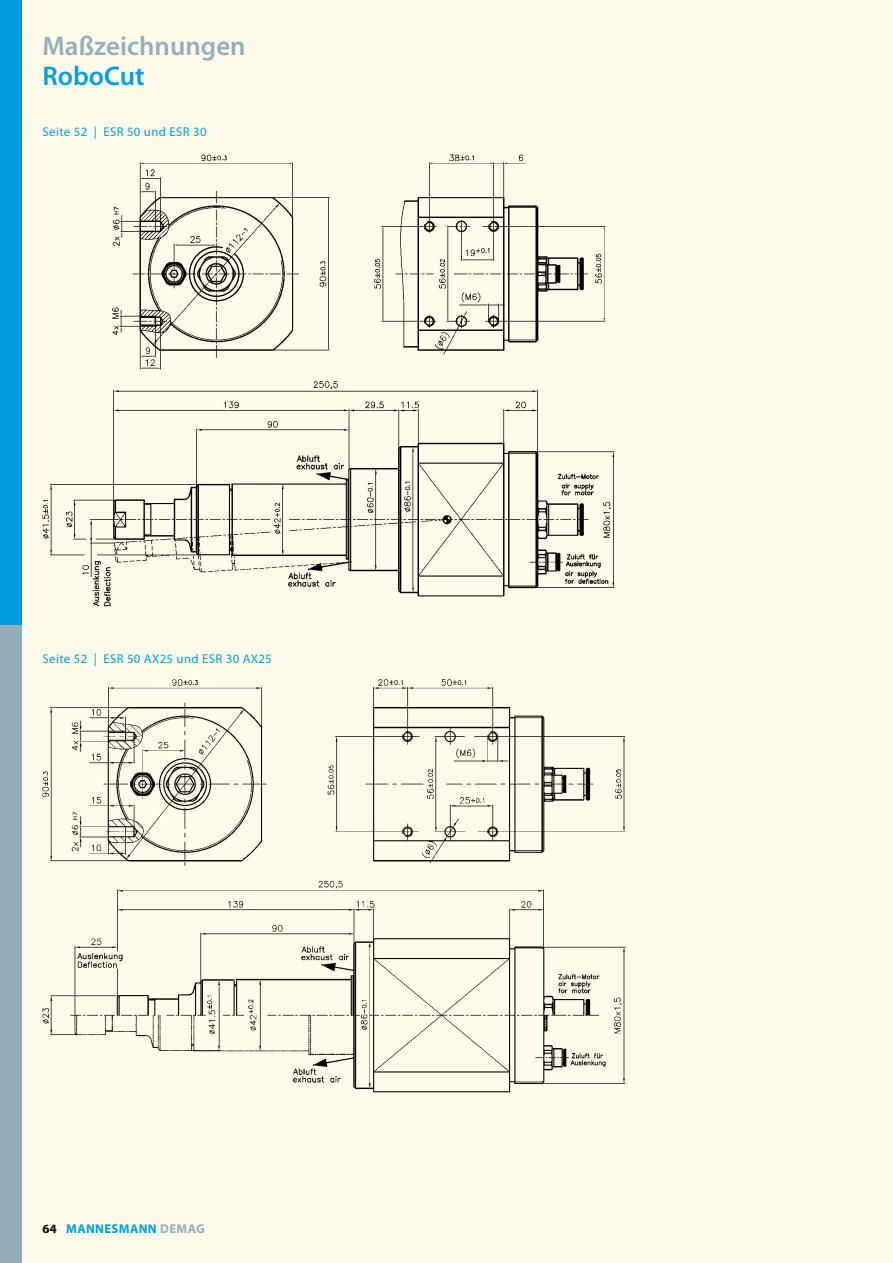
<style>
.page{position:relative;width:893px;height:1263px;background:#fffbec}
.page>*{position:absolute;margin:0;border:0;box-sizing:border-box;transform-origin:0 0}
.t1{font:600 27px "Myriad Pro";color:#94adb9}
.t2{font:600 27px "Myriad Pro";color:#009ee0}
.t3{font:12.75px "Myriad Pro";letter-spacing:.03em;color:#009ee0}
.t4{font:700 12.75px "Myriad Pro";letter-spacing:.03em;color:#009ee0}
.s1{color:#000}
.s2{color:#94adb9}
</style>
<div class="page">
<div style="left:0;top:0;width:21px;height:625px;background:#009ee0"></div>
<div style="left:0;top:625px;width:21px;height:638px;background:#94adb9"></div>
<img style="left:21px;top:658px;width:605px;height:448px">
<img style="left:42px;top:154px;width:573px;height:453px">
<svg style="left:188px;top:246px;width:57px;height:56px"></svg>
<div style="left:193px;top:251px;width:47px;height:46px;border:1px solid #000;border-radius:50%"></div>
<h1 class="t1" style="left:43px;top:29px;width:205px">Maßzeichnungen</h1>
<h1 class="t2" style="left:43px;top:59px;width:103px">RoboCut</h1>
<p class="t3" style="left:43px;top:124px;width:166px">Seite 52 | ESR 50 und ESR 30</p>
<p class="t3" style="left:43px;top:651px;width:231px">Seite 52 | ESR 50 AX25 und ESR 30 AX25</p>
<p class="t4" style="left:43px;top:1220px;width:164px"><span class="s1">64</span> MANNESMANN <span class="s2">DEMAG</span></p>
</div>
